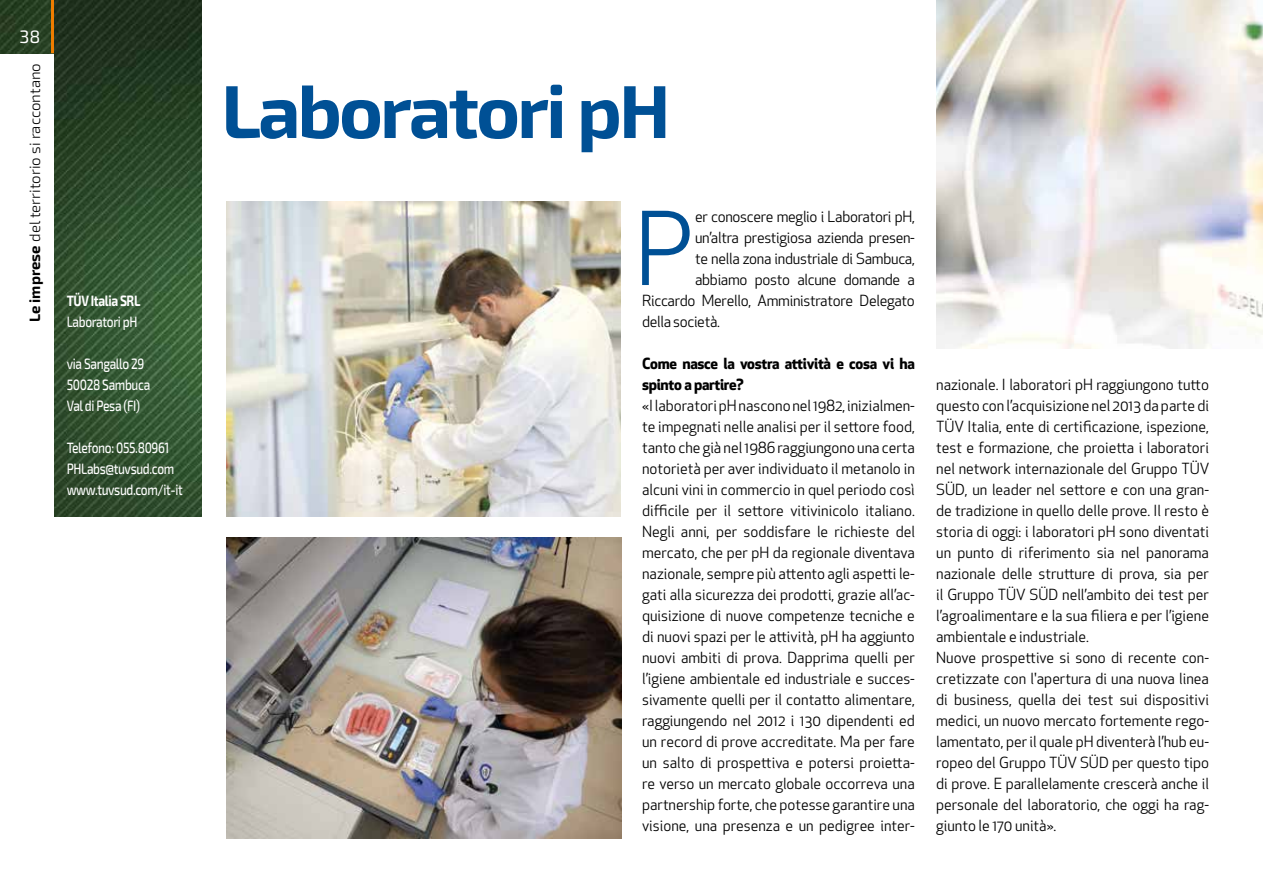
<style>
.page{position:relative;width:1263px;height:893px;background:#fff}
.page>*{position:absolute;margin:0;border:0;box-sizing:border-box;transform-origin:0 0}
.t1{font:99px "Apex New";color:#005095}
.t2{font:700 75px "Exo 2";letter-spacing:-.04em;color:#005095}
.t3{font:18px "Exo 2";color:#fff}
.t4{font:15px/21px "Apex New";color:#000;text-align:justify}
.t5{font:15px "Apex New";letter-spacing:-.02em;color:#000}
.t6{font:500 15px/21px "Exo 2";letter-spacing:-.03em;color:#fff;scale:.8 1}
.t7{font:700 15px/21px "Apex New";letter-spacing:-.02em;color:#000}
.t8{font:300 15px "Exo 2";color:#000}
.t9{font:700 15px "Exo 2";letter-spacing:-.03em;color:#fff;scale:.8 1}
.s1{font-weight:700}
</style>
<div class="page">
<img style="left:0;top:0;width:51px;height:53px">
<div style="left:51px;top:0;width:5px;height:53px;background:#ef7d00"></div>
<img style="left:54px;top:0;width:147px;height:516px">
<img style="left:226px;top:201px;width:395px;height:315px">
<img style="left:936px;top:0;width:327px;height:348px">
<img style="left:227px;top:537px;width:394px;height:302px">
<p class="t3" style="left:20px;top:27px;width:22px">38</p>
<p class="t8" style="left:26px;top:322px;width:261px;rotate:-90deg"><span class="s1">Le imprese</span> del territorio si raccontano</p>
<p class="t9" style="left:67px;top:292px;width:94px">TÜV Italia SRL</p>
<p class="t6" style="left:67px;top:312px;width:90px">Laboratori pH</p>
<p class="t6" style="left:67px;top:354px;width:106px">via Sangallo 29<br>50028 Sambuca<br>Val di Pesa (FI)</p>
<p class="t6" style="left:67px;top:438px;width:146px">Telefono: 055.80961<br>PHLabs@tuvsud.com www.tuvsud.com/it-it</p>
<h2 class="t2" style="left:221px;top:67px;width:451px">Laboratori pH</h2>
<h1 class="t1" style="left:635px;top:186px;width:60px">P</h1>
<p class="t5" style="left:695px;top:207px;width:221px">er conoscere meglio i Laboratori pH,</p>
<p class="t5" style="left:695px;top:228px;width:221px">un’altra prestigiosa azienda presen-</p>
<p class="t5" style="left:695px;top:249px;width:221px">te nella zona industriale di Sambuca,</p>
<p class="t5" style="left:695px;top:270px;width:221px">abbiamo posto alcune domande a</p>
<p class="t5" style="left:642px;top:291px;width:274px">Riccardo Merello, Amministratore Delegato</p>
<p class="t5" style="left:642px;top:312px;width:79px">della società.</p>
<p class="t7" style="left:642px;top:352px;width:274px">Come nasce la vostra attività e cosa vi ha spinto a partire?</p>
<p class="t4" style="left:642px;top:395px;width:274px">«I laboratori pH nascono nel 1982, inizialmen&shy;te impegnati nelle analisi per il settore food, tanto che già nel 1986 raggiungono una certa notorietà per aver individuato il metanolo in alcuni vini in commercio in quel periodo così difficile per il settore vitivinicolo italiano.<br>Negli anni, per soddisfare le richieste del mercato, che per pH da regionale diventava nazionale, sempre più attento agli aspetti le&shy;gati alla sicurezza dei prodotti, grazie all’ac&shy;quisizione di nuove competenze tecniche e di nuovi spazi per le attività, pH ha aggiunto nuovi ambiti di prova. Dapprima quelli per l’igiene ambientale ed industriale e succes&shy;sivamente quelli per il contatto alimentare, raggiungendo nel 2012 i 130 dipendenti ed un record di prove accreditate. Ma per fare un salto di prospettiva e potersi proietta&shy;re verso un mercato globale occorreva una partnership forte, che potesse garantire una visione, una presenza e un pedigree inter-</p>
<p class="t4" style="left:936px;top:374px;width:275px;text-align:left">nazionale. I laboratori pH raggiungono tutto questo con l’acquisizione nel 2013 da parte di TÜV Italia, ente di certificazione, ispezione, test e formazione, che proietta i laboratori nel network internazionale del Gruppo TÜV SÜD, un leader nel settore e con una gran&shy;de tradizione in quello delle prove. Il resto è storia di oggi: i laboratori pH sono diventati un punto di riferimento sia nel panorama nazionale delle strutture di prova, sia per il Gruppo TÜV SÜD nell’ambito dei test per l’agroalimentare e la sua filiera e per l’igiene ambientale e industriale.<br>Nuove prospettive si sono di recente con&shy;cretizzate con l'apertura di una nuova linea di business, quella dei test sui dispositivi medici, un nuovo mercato fortemente rego&shy;lamentato, per il quale pH diventerà l’hub eu&shy;ropeo del Gruppo TÜV SÜD per questo tipo di prove. E parallelamente crescerà anche il personale del laboratorio, che oggi ha rag&shy;giunto le 170 unità».</p>
</div>
